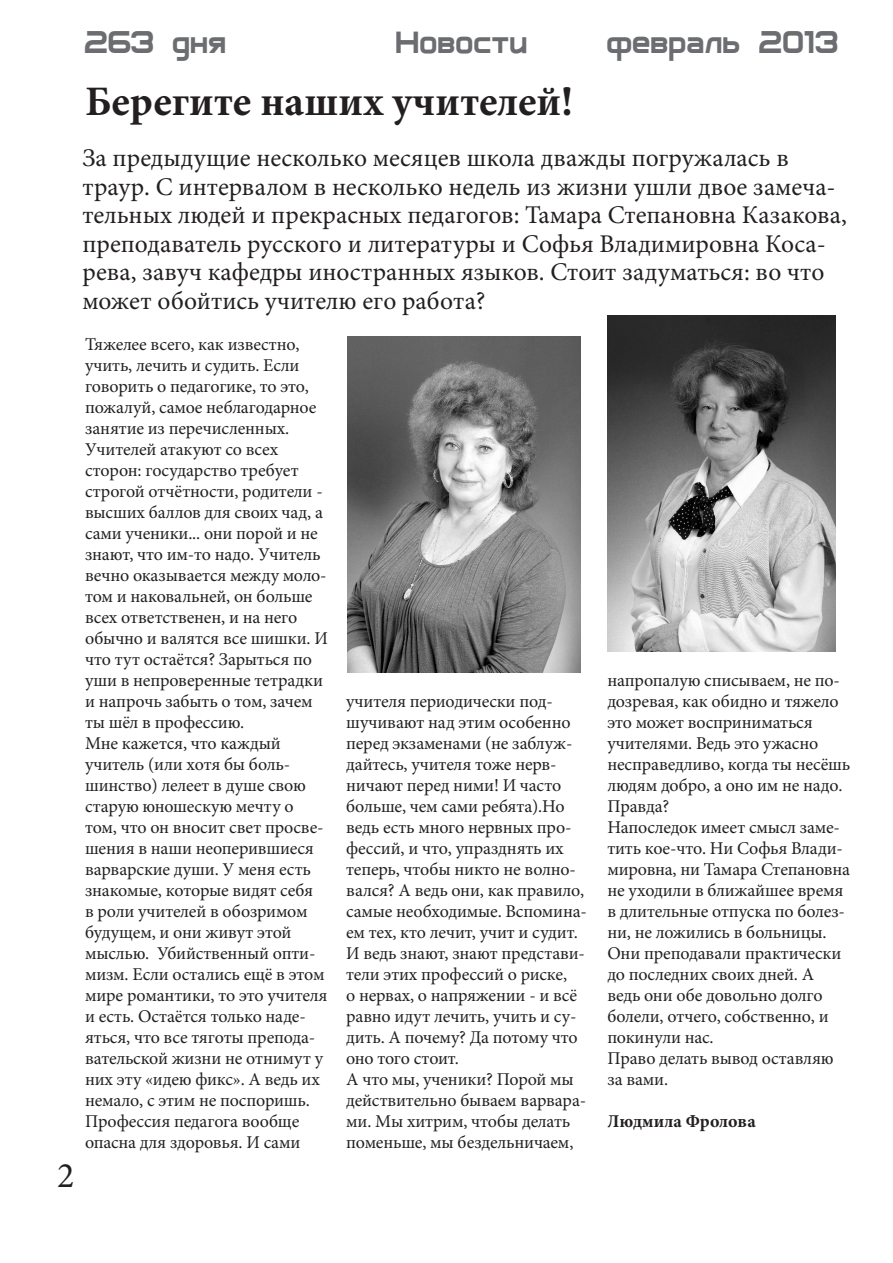
<style>
.page{position:relative;width:893px;height:1263px;background:#fff}
.page>*{position:absolute;margin:0;border:0;box-sizing:border-box;transform-origin:0 0}
.заголооовок{font:700 42px "Minion Pro";color:#231f20}
.t1{font:36px "Archangelsk";color:#6c6d70}
.t2{font:36px "Minion Pro";color:#231f20}
.вводка{font:25.5px/28.5px "Minion Pro";color:#231f20}
.подзаголовок{font:18px/21px "Minion Pro";letter-spacing:-.01em;color:#231f20}
.подзаголовок-2{font:700 18px "Minion Pro";color:#231f20}
</style>
<div class="page">
<img style="left:347px;top:337px;width:233px;height:336px">
<img style="left:607px;top:316px;width:229px;height:336px">
<p class="t1" style="left:85px;top:25px;width:144px">263 дня</p>
<p class="t1" style="left:607px;top:25px;width:234px">февраль 2013</p>
<p class="t1" style="left:397px;top:25px;width:133px">Новости</p>
<p class="t2" style="left:57px;top:1151px;width:19px">2</p>
<p class="заголооовок" style="left:85px;top:72px;width:490px">Берегите наших учителей!</p>
<p class="вводка" style="left:82px;top:144px;width:766px">За предыдущие несколько месяцев школа дважды погружалась в траур. С интервалом в несколько недель из жизни ушли двое замеча&shy;тельных людей и прекрасных педагогов: Тамара Степановна Казакова, преподаватель русского и литературы и Софья Владимировна Коса&shy;рева, завуч кафедры иностранных языков. Стоит задуматься: во что может обойтись учителю его работа?</p>
<p class="подзаголовок" style="left:85px;top:334px;width:244px">Тяжелее всего, как известно, учить, лечить и судить. Если говорить о педагогике, то это, пожалуй, самое неблагодарное занятие из перечисленных.<br>Учителей атакуют со всех сторон: государство требует строгой отчётности, родители - высших баллов для своих чад, а сами ученики... они порой и не знают, что им-то надо. Учитель вечно оказывается между моло&shy;том и наковальней, он больше всех ответственен, и на него обычно и валятся все шишки. И что тут остаётся? Зарыться по уши в непроверенные тетрадки и напрочь забыть о том, зачем ты шёл в профессию.</p>
<p class="подзаголовок" style="left:85px;top:733px;width:244px">Мне кажется, что каждый учитель (или хотя бы боль&shy;шинство) лелеет в душе свою старую юношескую мечту о том, что он вносит свет просве&shy;шения в наши неоперившиеся варварские души. У меня есть знакомые, которые видят себя<br>в роли учителей в обозримом будущем, и они живут этой мыслью. Убийственный опти&shy;мизм. Если остались ещё в этом мире романтики, то это учителя и есть. Остаётся только наде&shy;яться, что все тяготы препода&shy;вательской жизни не отнимут у них эту «идею фикс». А ведь их немало, с этим не поспоришь.</p>
<p class="подзаголовок" style="left:85px;top:1111px;width:217px">Профессия педагога вообще опасна для здоровья. И сами</p>
<p class="подзаголовок" style="left:346px;top:691px;width:242px">учителя периодически под&shy;шучивают над этим особенно перед экзаменами (не заблуж&shy;дайтесь, учителя тоже нерв&shy;ничают перед ними! И часто больше, чем сами ребята).Но ведь есть много нервных про&shy;фессий, и что, упразднять их теперь, чтобы никто не волно&shy;вался? А ведь они, как правило, самые необходимые. Вспомина&shy;ем тех, кто лечит, учит и судит.<br>И ведь знают, знают представи&shy;тели этих профессий о риске,<br>о нервах, о напряжении - и всё равно идут лечить, учить и су&shy;дить. А почему? Да потому что оно того стоит.</p>
<p class="подзаголовок" style="left:346px;top:1069px;width:241px">А что мы, ученики? Порой мы действительно бываем варвара&shy;ми. Мы хитрим, чтобы делать поменьше, мы бездельничаем,</p>
<p class="подзаголовок" style="left:607px;top:670px;width:244px">напропалую списываем, не по&shy;дозревая, как обидно и тяжело это может восприниматься учителями. Ведь это ужасно несправедливо, когда ты несёшь людям добро, а оно им не надо.<br>Правда?</p>
<p class="подзаголовок" style="left:607px;top:817px;width:244px">Напоследок имеет смысл заме&shy;тить кое-что. Ни Софья Влади&shy;мировна, ни Тамара Степановна не уходили в ближайшее время в длительные отпуска по болез&shy;ни, не ложились в больницы.<br>Они преподавали практически до последних своих дней. А ведь они обе довольно долго болели, отчего, собственно, и покинули нас.</p>
<p class="подзаголовок" style="left:607px;top:1048px;width:228px">Право делать вывод оставляю за вами.</p>
<p class="подзаголовок-2" style="left:607px;top:1108px;width:150px">Людмила Фролова</p>
</div>
